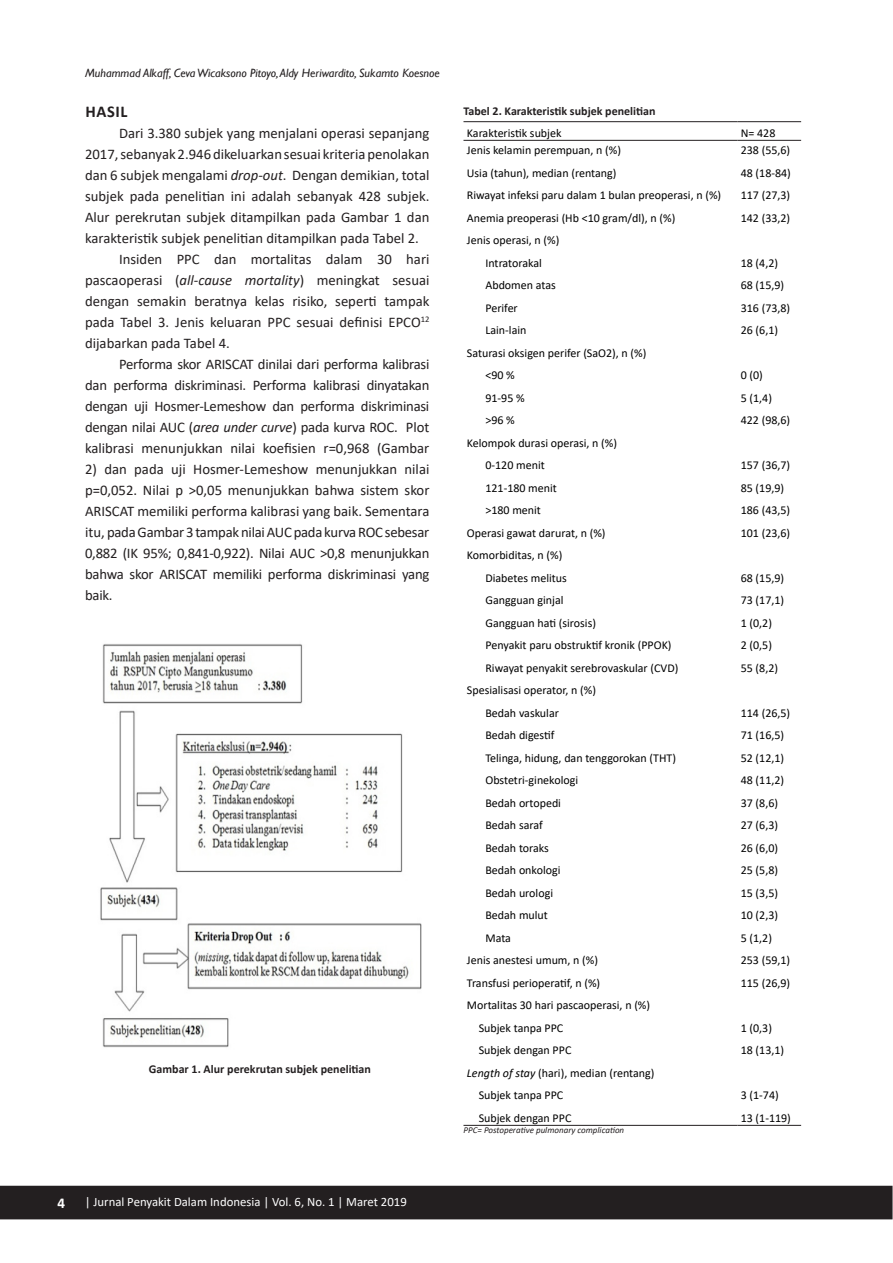
<style>
.page{position:relative;width:893px;height:1263px;background:#fff}
.page>*{position:absolute;margin:0;border:0;box-sizing:border-box;transform-origin:0 0}
.bab{font:700 16.5px "Calibri";letter-spacing:.04em;color:#231f20}
.t1{font:700 15px "Calibri";color:#fff}
.isi{font:14.7px/21px "Calibri";color:#231f20;text-align:justify}
.t2{font:12.75px "Calibri";color:#fff}
.t3{font:12px "Calibri";color:#000}
.t4{font:italic 12px "Gill Sans";color:#231f20}
.judul_gambar{font:700 12px "Calibri";color:#231f20}
.judul_tabel{font:700 12px "Calibri";color:#231f20}
.ket_tabel{font:italic 9px "Calibri";color:#231f20}
.s1{font-style:italic}
</style>
<div class="page">
<div style="left:1px;top:1186px;width:891px;height:33px;background:#231f20"></div>
<hr style="left:463px;top:140px;width:274px;height:1px;background:#231f20">
<hr style="left:737px;top:140px;width:64px;height:1px;background:#231f20">
<hr style="left:463px;top:121px;width:274px;height:1px;background:#231f20">
<hr style="left:737px;top:121px;width:64px;height:1px;background:#231f20">
<hr style="left:463px;top:1125px;width:274px;height:1px;background:#231f20">
<hr style="left:737px;top:1125px;width:64px;height:1px;background:#231f20">
<img style="left:100px;top:644px;width:322px;height:404px">
<p class="t4" style="left:85px;top:66px;width:356px">Muhammad Alkaff, Ceva Wicaksono Pitoyo, Aldy Heriwardito, Sukamto Koesnoe</p>
<p class="bab" style="left:85px;top:100px;width:44px">HASIL</p>
<p class="isi" style="left:85px;top:122px;width:346px;text-indent:34px">Dari 3.380 subjek yang menjalani operasi sepanjang 2017, sebanyak 2.946 dikeluarkan sesuai kriteria penolakan dan 6 subjek mengalami <span class="s1">drop-out</span>. Dengan demikian, total subjek pada penelitian ini adalah sebanyak 428 subjek.<br>Alur perekrutan subjek ditampilkan pada Gambar 1 dan karakteristik subjek penelitian ditampilkan pada Tabel 2.</p>
<p class="isi" style="left:85px;top:248px;width:346px;text-indent:34px">Insiden PPC dan mortalitas dalam 30 hari pascaoperasi (<span class="s1">all-cause mortality</span>) meningkat sesuai dengan semakin beratnya kelas risiko, seperti tampak pada Tabel 3. Jenis keluaran PPC sesuai definisi EPCO<sup>12 </sup>dijabarkan pada Tabel 4.</p>
<p class="isi" style="left:85px;top:353px;width:346px;text-indent:34px">Performa skor ARISCAT dinilai dari performa kalibrasi dan performa diskriminasi. Performa kalibrasi dinyatakan dengan uji Hosmer-Lemeshow dan performa diskriminasi dengan nilai AUC (<span class="s1">area under curve</span>) pada kurva ROC. Plot kalibrasi menunjukkan nilai koefisien r=0,968 (Gambar</p>
<p class="isi" style="left:85px;top:458px;width:346px">2) dan pada uji Hosmer-Lemeshow menunjukkan nilai p=0,052. Nilai p &gt;0,05 menunjukkan bahwa sistem skor ARISCAT memiliki performa kalibrasi yang baik. Sementara itu, pada Gambar 3 tampak nilai AUC pada kurva ROC sebesar 0,882 (IK 95%; 0,841-0,922). Nilai AUC &gt;0,8 menunjukkan bahwa skor ARISCAT memiliki performa diskriminasi yang baik.</p>
<p class="judul_gambar" style="left:149px;top:1060px;width:224px">Gambar 1. Alur perekrutan subjek penelitian</p>
<p class="judul_tabel" style="left:463px;top:103px;width:193px">Tabel 2. Karakteristik subjek penelitian</p>
<p class="t3" style="left:467px;top:125px;width:96px">Karakteristik subjek</p>
<p class="t3" style="left:741px;top:125px;width:36px">N= 428</p>
<p class="t3" style="left:467px;top:142px;width:156px">Jenis kelamin perempuan, n (%)</p>
<p class="t3" style="left:741px;top:142px;width:51px">238 (55,6)</p>
<p class="t3" style="left:467px;top:165px;width:151px">Usia (tahun), median (rentang)</p>
<p class="t3" style="left:741px;top:165px;width:52px">48 (18-84)</p>
<p class="t3" style="left:467px;top:187px;width:256px">Riwayat infeksi paru dalam 1 bulan preoperasi, n (%)</p>
<p class="t3" style="left:741px;top:187px;width:51px">117 (27,3)</p>
<p class="t3" style="left:467px;top:210px;width:210px">Anemia preoperasi (Hb &lt;10 gram/dl), n (%)</p>
<p class="t3" style="left:741px;top:210px;width:51px">142 (33,2)</p>
<p class="t3" style="left:467px;top:232px;width:94px">Jenis operasi, n (%)</p>
<p class="t3" style="left:485px;top:255px;width:58px">Intratorakal</p>
<p class="t3" style="left:741px;top:255px;width:39px">18 (4,2)</p>
<p class="t3" style="left:485px;top:277px;width:72px">Abdomen atas</p>
<p class="t3" style="left:741px;top:277px;width:45px">68 (15,9)</p>
<p class="t3" style="left:485px;top:300px;width:34px">Perifer</p>
<p class="t3" style="left:741px;top:300px;width:51px">316 (73,8)</p>
<p class="t3" style="left:485px;top:322px;width:43px">Lain-lain</p>
<p class="t3" style="left:741px;top:322px;width:39px">26 (6,1)</p>
<p class="t3" style="left:467px;top:345px;width:181px">Saturasi oksigen perifer (SaO2), n (%)</p>
<p class="t3" style="left:485px;top:367px;width:31px">&lt;90 %</p>
<p class="t3" style="left:741px;top:367px;width:24px">0 (0)</p>
<p class="t3" style="left:485px;top:390px;width:41px">91-95 %</p>
<p class="t3" style="left:741px;top:390px;width:33px">5 (1,4)</p>
<p class="t3" style="left:485px;top:412px;width:31px">&gt;96 %</p>
<p class="t3" style="left:741px;top:412px;width:51px">422 (98,6)</p>
<p class="t3" style="left:467px;top:435px;width:152px">Kelompok durasi operasi, n (%)</p>
<p class="t3" style="left:485px;top:457px;width:61px">0-120 menit</p>
<p class="t3" style="left:741px;top:457px;width:51px">157 (36,7)</p>
<p class="t3" style="left:485px;top:480px;width:73px">121-180 menit</p>
<p class="t3" style="left:741px;top:480px;width:45px">85 (19,9)</p>
<p class="t3" style="left:485px;top:502px;width:57px">&gt;180 menit</p>
<p class="t3" style="left:741px;top:502px;width:51px">186 (43,5)</p>
<p class="t3" style="left:467px;top:525px;width:140px">Operasi gawat darurat, n (%)</p>
<p class="t3" style="left:741px;top:525px;width:51px">101 (23,6)</p>
<p class="t3" style="left:467px;top:547px;width:97px">Komorbiditas, n (%)</p>
<p class="t3" style="left:485px;top:570px;width:83px">Diabetes melitus</p>
<p class="t3" style="left:741px;top:570px;width:45px">68 (15,9)</p>
<p class="t3" style="left:485px;top:592px;width:80px">Gangguan ginjal</p>
<p class="t3" style="left:741px;top:592px;width:45px">73 (17,1)</p>
<p class="t3" style="left:485px;top:615px;width:112px">Gangguan hati (sirosis)</p>
<p class="t3" style="left:741px;top:615px;width:33px">1 (0,2)</p>
<p class="t3" style="left:485px;top:637px;width:188px">Penyakit paru obstruktif kronik (PPOK)</p>
<p class="t3" style="left:741px;top:637px;width:33px">2 (0,5)</p>
<p class="t3" style="left:485px;top:660px;width:194px">Riwayat penyakit serebrovaskular (CVD)</p>
<p class="t3" style="left:741px;top:660px;width:39px">55 (8,2)</p>
<p class="t3" style="left:467px;top:682px;width:131px">Spesialisasi operator, n (%)</p>
<p class="t3" style="left:485px;top:705px;width:75px">Bedah vaskular</p>
<p class="t3" style="left:741px;top:705px;width:51px">114 (26,5)</p>
<p class="t3" style="left:485px;top:727px;width:71px">Bedah digestif</p>
<p class="t3" style="left:741px;top:727px;width:45px">71 (16,5)</p>
<p class="t3" style="left:485px;top:750px;width:192px">Telinga, hidung, dan tenggorokan (THT)</p>
<p class="t3" style="left:741px;top:750px;width:45px">52 (12,1)</p>
<p class="t3" style="left:485px;top:772px;width:94px">Obstetri-ginekologi</p>
<p class="t3" style="left:741px;top:772px;width:45px">48 (11,2)</p>
<p class="t3" style="left:485px;top:795px;width:77px">Bedah ortopedi</p>
<p class="t3" style="left:741px;top:795px;width:39px">37 (8,6)</p>
<p class="t3" style="left:485px;top:817px;width:59px">Bedah saraf</p>
<p class="t3" style="left:741px;top:817px;width:39px">27 (6,3)</p>
<p class="t3" style="left:485px;top:840px;width:65px">Bedah toraks</p>
<p class="t3" style="left:741px;top:840px;width:39px">26 (6,0)</p>
<p class="t3" style="left:485px;top:862px;width:77px">Bedah onkologi</p>
<p class="t3" style="left:741px;top:862px;width:39px">25 (5,8)</p>
<p class="t3" style="left:485px;top:885px;width:69px">Bedah urologi</p>
<p class="t3" style="left:741px;top:885px;width:39px">15 (3,5)</p>
<p class="t3" style="left:485px;top:907px;width:64px">Bedah mulut</p>
<p class="t3" style="left:741px;top:907px;width:39px">10 (2,3)</p>
<p class="t3" style="left:485px;top:930px;width:27px">Mata</p>
<p class="t3" style="left:741px;top:930px;width:33px">5 (1,2)</p>
<p class="t3" style="left:467px;top:952px;width:133px">Jenis anestesi umum, n (%)</p>
<p class="t3" style="left:741px;top:952px;width:51px">253 (59,1)</p>
<p class="t3" style="left:467px;top:975px;width:135px">Transfusi perioperatif, n (%)</p>
<p class="t3" style="left:741px;top:975px;width:51px">115 (26,9)</p>
<p class="t3" style="left:467px;top:997px;width:185px">Mortalitas 30 hari pascaoperasi, n (%)</p>
<p class="t3" style="left:479px;top:1020px;width:86px">Subjek tanpa PPC</p>
<p class="t3" style="left:741px;top:1020px;width:33px">1 (0,3)</p>
<p class="t3" style="left:479px;top:1042px;width:94px">Subjek dengan PPC</p>
<p class="t3" style="left:741px;top:1042px;width:45px">18 (13,1)</p>
<p class="t3" style="left:467px;top:1065px;width:189px"><span class="s1">Length of stay</span> (hari), median (rentang)</p>
<p class="t3" style="left:479px;top:1087px;width:86px">Subjek tanpa PPC</p>
<p class="t3" style="left:741px;top:1087px;width:39px">3 (1-74)</p>
<p class="t3" style="left:479px;top:1110px;width:94px">Subjek dengan PPC</p>
<p class="t3" style="left:741px;top:1110px;width:52px">13 (1-119)</p>
<p class="ket_tabel" style="left:463px;top:1123px;width:162px">PPC= Postoperative pulmonary complication</p>
<p class="t1" style="left:57px;top:1193px;width:9px">4</p>
<p class="t2" style="left:85px;top:1193px;width:324px">| Jurnal Penyakit Dalam Indonesia | Vol. 6, No. 1 | Maret 2019</p>
</div>
